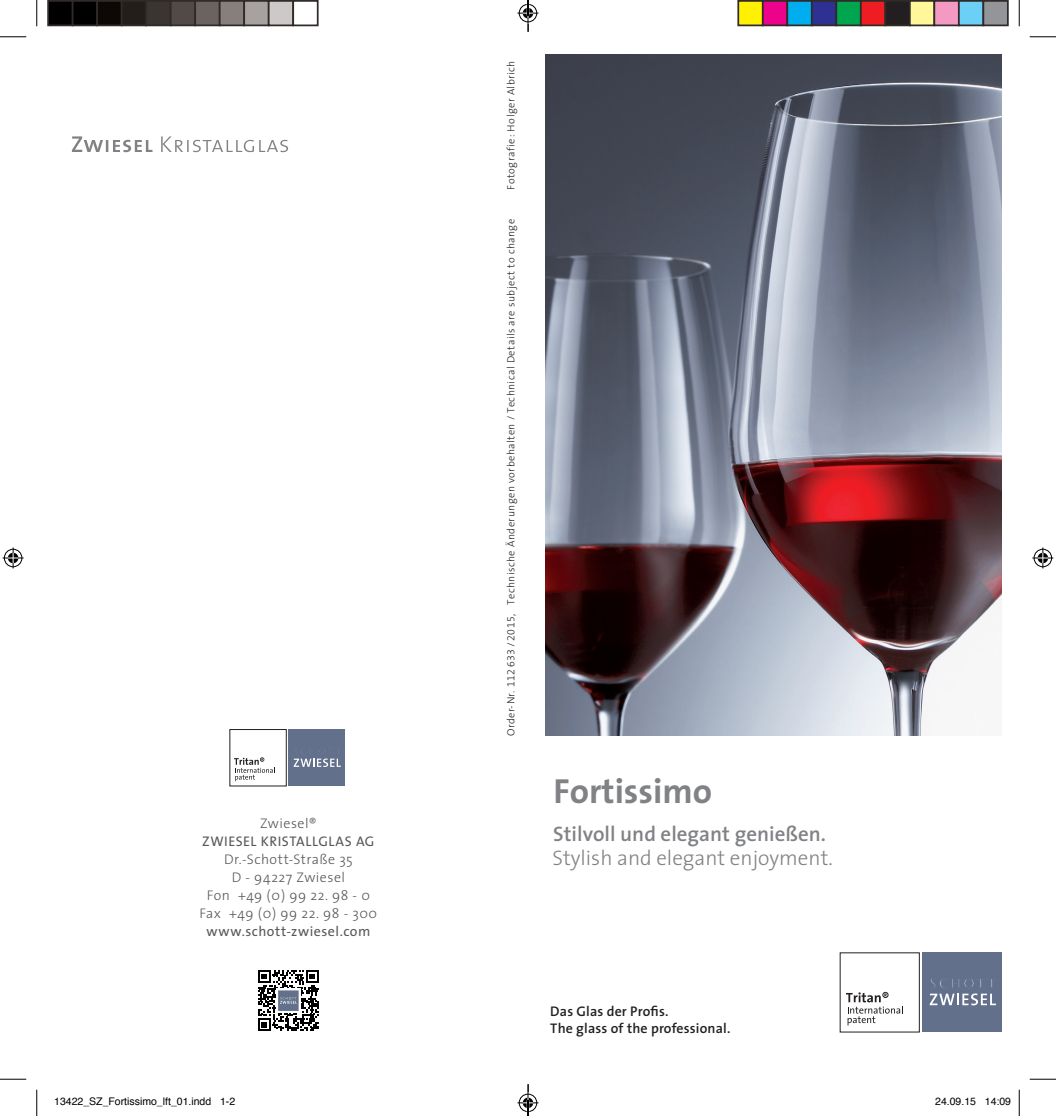
<style>
.page{position:relative;width:1056px;height:1116px;background:#fff}
.page>*{position:absolute;margin:0;border:0;box-sizing:border-box;transform-origin:0 0}
.SZ_LT_headline{font:700 35px "The Sans";color:#808285}
.SZ_LT_headline-2{font:600 21px/24.5px "The Sans";color:#808285}
.S_Adresse{font:300 14px "The Sans";letter-spacing:.035em;color:#57585a}
.S_Adresse-2{font:14px "The Sans";letter-spacing:.035em;color:#57585a}
.t1{font:600 14px "The Sans";letter-spacing:.01em;color:#231f20}
.BU_D{font:300 10.5px "The Sans";letter-spacing:.04em;color:#231f20}
.t2{font:10.5px "Helvetica";color:#000}
.s1{font-family:"The Sans Light Expert";font-weight:400}
.s2{font-weight:300}
</style>
<div class="page">
<img style="left:545px;top:54px;width:457px;height:681px">
<svg style="left:72px;top:136px;width:216px;height:16px"></svg>
<svg style="left:258px;top:970px;width:61px;height:60px"></svg>
<div style="left:922px;top:952px;width:80px;height:80px;background:#63708c"></div>
<svg style="left:929px;top:979px;width:67px;height:26px"></svg>
<svg style="left:846px;top:991px;width:57px;height:34px"></svg>
<div style="left:288px;top:729px;width:57px;height:57px;background:#63708c"></div>
<svg style="left:293px;top:758px;width:48px;height:8px"></svg>
<svg style="left:234px;top:757px;width:41px;height:24px"></svg>
<svg style="left:0;top:36px;width:26px;height:1px"></svg>
<svg style="left:1029px;top:36px;width:27px;height:1px"></svg>
<svg style="left:0;top:1078px;width:26px;height:1px"></svg>
<svg style="left:1029px;top:1078px;width:27px;height:1px"></svg>
<svg style="left:36px;top:0;width:1px;height:26px"></svg>
<svg style="left:36px;top:1089px;width:1px;height:26px"></svg>
<svg style="left:1019px;top:0;width:1px;height:26px"></svg>
<svg style="left:1019px;top:1089px;width:1px;height:26px"></svg>
<svg style="left:3px;top:547px;width:21px;height:21px"></svg>
<svg style="left:1032px;top:547px;width:21px;height:21px"></svg>
<div style="left:48px;top:1px;width:25px;height:24px;background:#000"></div>
<div style="left:47px;top:0;width:27px;height:26px;border:2px solid #302a28"></div>
<div style="left:73px;top:1px;width:24px;height:24px;background:#000"></div>
<div style="left:72px;top:0;width:26px;height:26px;border:2px solid #302a28"></div>
<div style="left:97px;top:1px;width:25px;height:24px;background:#0c0806"></div>
<div style="left:96px;top:0;width:26px;height:26px;border:2px solid #302a28"></div>
<div style="left:122px;top:1px;width:24px;height:24px;background:#241e1b"></div>
<div style="left:121px;top:0;width:26px;height:26px;border:2px solid #302a28"></div>
<div style="left:146px;top:1px;width:25px;height:24px;background:#3b3532"></div>
<div style="left:145px;top:0;width:27px;height:26px;border:2px solid #302a28"></div>
<div style="left:171px;top:1px;width:24px;height:24px;background:#524a47"></div>
<div style="left:170px;top:0;width:26px;height:26px;border:2px solid #302a28"></div>
<div style="left:195px;top:1px;width:25px;height:24px;background:#6b6360"></div>
<div style="left:194px;top:0;width:26px;height:26px;border:2px solid #302a28"></div>
<div style="left:220px;top:1px;width:24px;height:24px;background:#867f7c"></div>
<div style="left:219px;top:0;width:26px;height:26px;border:2px solid #302a28"></div>
<div style="left:244px;top:1px;width:25px;height:24px;background:#a7a2a0"></div>
<div style="left:243px;top:0;width:27px;height:26px;border:2px solid #302a28"></div>
<div style="left:269px;top:1px;width:24px;height:24px;background:#cdc9c8"></div>
<div style="left:268px;top:0;width:26px;height:26px;border:2px solid #302a28"></div>
<div style="left:292px;top:0;width:26px;height:26px;border:2px solid #302a28"></div>
<div style="left:738px;top:1px;width:25px;height:24px;background:#fff101"></div>
<div style="left:737px;top:0;width:26px;height:26px;border:2px solid #302a28"></div>
<div style="left:763px;top:1px;width:24px;height:24px;background:#ed028c"></div>
<div style="left:762px;top:0;width:26px;height:26px;border:2px solid #302a28"></div>
<div style="left:787px;top:1px;width:25px;height:24px;background:#00aeef"></div>
<div style="left:786px;top:0;width:26px;height:26px;border:2px solid #302a28"></div>
<div style="left:812px;top:1px;width:24px;height:24px;background:#2e3092"></div>
<div style="left:811px;top:0;width:26px;height:26px;border:2px solid #302a28"></div>
<div style="left:836px;top:1px;width:25px;height:24px;background:#00a54f"></div>
<div style="left:835px;top:0;width:26px;height:26px;border:2px solid #302a28"></div>
<div style="left:861px;top:1px;width:24px;height:24px;background:#ee1d23"></div>
<div style="left:860px;top:0;width:26px;height:26px;border:2px solid #302a28"></div>
<div style="left:885px;top:1px;width:25px;height:24px;background:#231f20"></div>
<div style="left:884px;top:0;width:26px;height:26px;border:2px solid #302a28"></div>
<div style="left:910px;top:1px;width:24px;height:24px;background:#fff79a"></div>
<div style="left:909px;top:0;width:26px;height:26px;border:2px solid #302a28"></div>
<div style="left:934px;top:1px;width:25px;height:24px;background:#f499c2"></div>
<div style="left:933px;top:0;width:26px;height:26px;border:2px solid #302a28"></div>
<div style="left:959px;top:1px;width:24px;height:24px;background:#6bcff6"></div>
<div style="left:958px;top:0;width:26px;height:26px;border:2px solid #302a28"></div>
<div style="left:983px;top:1px;width:25px;height:24px;background:#939598"></div>
<div style="left:982px;top:0;width:26px;height:26px;border:2px solid #302a28"></div>
<svg style="left:517px;top:0;width:21px;height:32px"></svg>
<svg style="left:517px;top:1084px;width:21px;height:31px"></svg>
<p class="BU_D" style="left:502px;top:190px;width:131px;rotate:-90deg">Fotografie: Holger Albrich</p>
<p class="S_Adresse" style="left:260px;top:811px;width:58px">Zwiesel®</p>
<p class="S_Adresse-2" style="left:202px;top:829px;width:174px">ZWIESEL KRISTALLGLAS AG</p>
<p class="S_Adresse" style="left:224px;top:847px;width:130px">Dr.-Schott-Straße 35</p>
<p class="S_Adresse" style="left:232px;top:865px;width:115px">D - 94227 Zwiesel</p>
<p class="S_Adresse" style="left:207px;top:883px;width:165px">Fon +49 (0) 99 22. 98 - 0</p>
<p class="S_Adresse" style="left:199px;top:901px;width:179px">Fax +49 (0) 99 22. 98 - 300</p>
<p class="S_Adresse-2" style="left:206px;top:919px;width:166px">www.schott-zwiesel.com</p>
<p class="BU_D" style="left:502px;top:736px;width:519px;rotate:-90deg">Order-Nr. <span class="s1">112 633 / 2015,</span> Technische Änderungen vorbehalten / Technical Details are subject to change</p>
<p class="SZ_LT_headline" style="left:553px;top:761px;width:160px">Fortissimo</p>
<p class="SZ_LT_headline-2" style="left:552px;top:820px;width:282px">Stilvoll und elegant genießen.<br><span class="s2">Stylish and elegant enjoyment.</span></p>
<p class="t1" style="left:550px;top:999px;width:120px">Das Glas der Profis.</p>
<p class="t1" style="left:550px;top:1016px;width:182px">The glass of the professional.</p>
<p class="t2" style="left:54px;top:1093px;width:182px">13422_SZ_Fortissimo_lft_01.indd 1-2</p>
<p class="t2" style="left:935px;top:1093px;width:77px">24.09.15 14:09</p>
</div>
